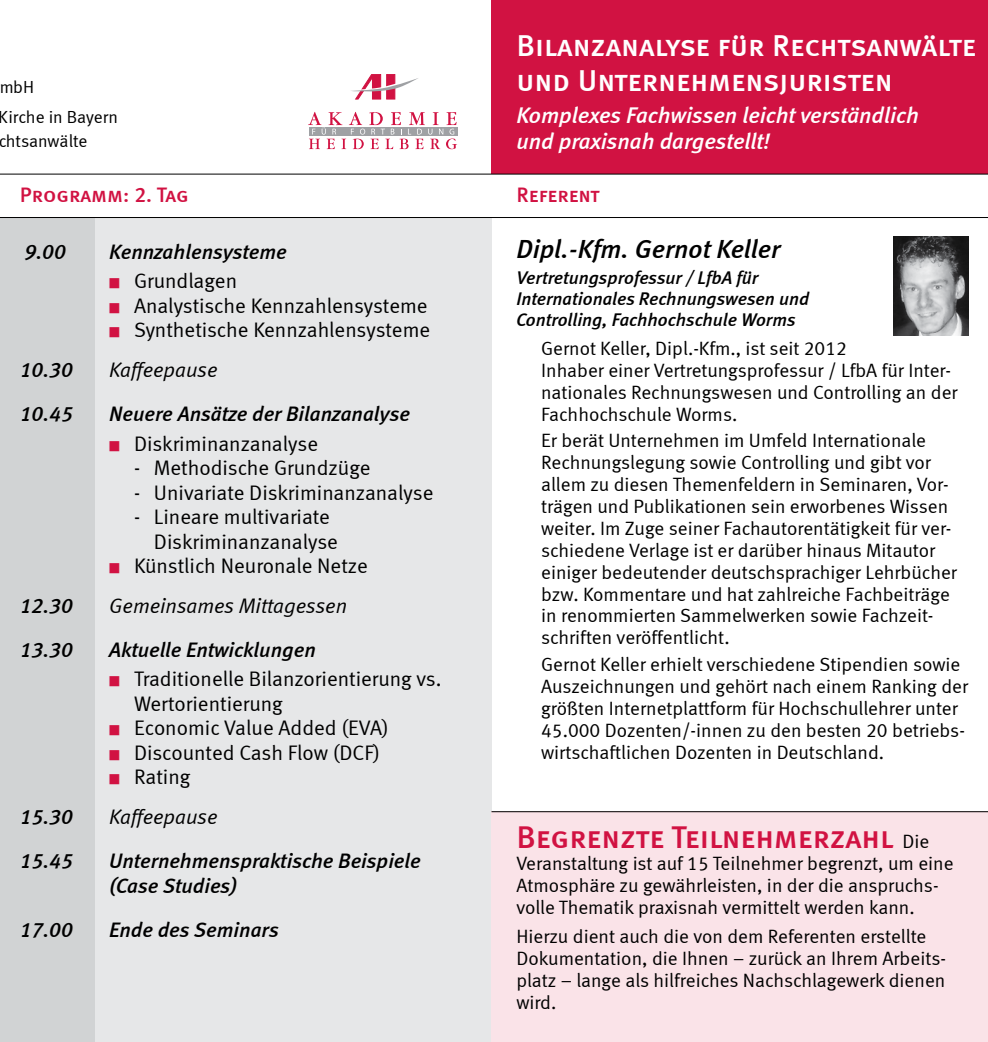
<style>
.page{position:relative;width:988px;height:1042px;background:#fff}
.page>*{position:absolute;margin:0;border:0;box-sizing:border-box;transform-origin:0 0}
.t1{font:31.5px "Meta Medium LF Caps";color:#d11242}
.t2{font:30.28px/35px "Meta Medium LF Caps";color:#fff}
.t3{font:italic 26.25px "Meta Medium LF";color:#000}
.t4{font:italic 22.75px/26.2px "Meta Medium LF";color:#fff}
.t5{font:21px/24.5px "Meta Normal";color:#000}
.t6{font:italic 21px/24.5px "Meta Medium LF";color:#000}
.t7{font:italic 21px "Meta Normal LF";color:#000}
.t8{font:21px "Meta Medium LF Caps";color:#d11242}
.t9{font:19.25px/21.9px "Meta Normal LF";color:#000}
.t10{font:italic 18.38px/21px "Meta Medium LF";color:#000}
.t11{font:17.5px/29.4px "Meta Normal LF";color:#000}
.s1{color:#d11242}
.s2{font-family:"Meta Normal LF";font-size:19.25px;color:#000}
</style>
<div class="page">
<div style="left:491px;top:0;width:496px;height:174px;background:#d11242"></div>
<svg style="left:351px;top:74px;width:67px;height:25px"></svg>
<svg style="left:308px;top:112px;width:149px;height:37px"></svg>
<div style="left:0;top:217px;width:491px;height:825px;background:#e6e7e8"></div>
<div style="left:0;top:217px;width:94px;height:825px;background:#d1d3d4"></div>
<img style="left:893px;top:237px;width:74px;height:99px">
<hr style="left:0;top:174px;width:987px;height:1px;background:#000">
<hr style="left:0;top:217px;width:987px;height:1px;background:#000">
<div style="left:491px;top:811px;width:496px;height:231px;background:#fae3e8"></div>
<hr style="left:491px;top:811px;width:496px;height:1px;background:#000">
<p class="t11" style="left:-1px;top:72px;width:121px">mbH<br>Kirche in Bayern</p>
<p class="t11" style="left:-2px;top:126px;width:91px">chtsanwälte</p>
<h2 class="t2" style="left:516px;top:28px;width:461px">Bilanzanalyse für Rechtsanwälte und Unternehmensjuristen</h2>
<p class="t4" style="left:516px;top:101px;width:404px">Komplexes Fachwissen leicht verständlich und praxisnah dargestellt!</p>
<p class="t8" style="left:20px;top:182px;width:170px">Programm: 2. Tag</p>
<p class="t8" style="left:516px;top:182px;width:85px">Referent</p>
<p class="t6" style="left:25px;top:239px;width:43px">9.00</p>
<p class="t6" style="left:109px;top:239px;width:179px">Kennzahlensysteme</p>
<p class="t5" style="left:109px;top:269px;width:129px"><span class="s1">■</span> Grundlagen</p>
<p class="t5" style="left:109px;top:293px;width:320px"><span class="s1">■</span> Analystische Kennzahlensysteme</p>
<p class="t5" style="left:109px;top:318px;width:322px"><span class="s1">■</span> Synthetische Kennzahlensysteme</p>
<p class="t6" style="left:20px;top:357px;width:54px">10.30</p>
<p class="t7" style="left:109px;top:357px;width:110px">Kaffeepause</p>
<p class="t6" style="left:20px;top:401px;width:54px">10.45</p>
<p class="t6" style="left:109px;top:401px;width:302px">Neuere Ansätze der Bilanzanalyse</p>
<p class="t5" style="left:109px;top:431px;width:210px"><span class="s1">■</span> Diskriminanzanalyse</p>
<p class="t5" style="left:134px;top:455px;width:238px">- Methodische Grundzüge</p>
<p class="t5" style="left:134px;top:480px;width:301px">- Univariate Diskriminanzanalyse</p>
<p class="t5" style="left:154px;top:504px;width:185px;text-indent:-20px">- Lineare multivariate<br>Diskriminanzanalyse</p>
<p class="t5" style="left:109px;top:553px;width:260px"><span class="s1">■</span> Künstlich Neuronale Netze</p>
<p class="t6" style="left:20px;top:593px;width:54px">12.30</p>
<p class="t7" style="left:109px;top:593px;width:239px">Gemeinsames Mittagessen</p>
<p class="t6" style="left:20px;top:637px;width:54px">13.30</p>
<p class="t6" style="left:109px;top:637px;width:208px">Aktuelle Entwicklungen</p>
<p class="t5" style="left:134px;top:666px;width:309px;text-indent:-25px"><span class="s1">■</span> Traditionelle Bilanzorientierung vs.<br>Wertorientierung</p>
<p class="t5" style="left:109px;top:715px;width:281px"><span class="s1">■</span> Economic Value Added (EVA)</p>
<p class="t5" style="left:109px;top:740px;width:272px"><span class="s1">■</span> Discounted Cash Flow (DCF)</p>
<p class="t5" style="left:109px;top:764px;width:83px"><span class="s1">■</span> Rating</p>
<p class="t6" style="left:20px;top:804px;width:54px">15.30</p>
<p class="t7" style="left:109px;top:804px;width:110px">Kaffeepause</p>
<p class="t6" style="left:20px;top:848px;width:54px">15.45</p>
<p class="t6" style="left:109px;top:848px;width:313px">Unternehmenspraktische Beispiele (Case Studies)</p>
<p class="t6" style="left:20px;top:917px;width:54px">17.00</p>
<p class="t6" style="left:109px;top:917px;width:171px">Ende des Seminars</p>
<h3 class="t3" style="left:516px;top:233px;width:265px">Dipl.-Kfm. Gernot Keller</h3>
<p class="t10" style="left:516px;top:266px;width:294px">Vertretungsprofessur / LfbA für<br>Internationales Rechnungswesen und<br>Controlling, Fachhochschule Worms</p>
<p class="t9" style="left:541px;top:337px;width:418px">Gernot Keller, Dipl.-Kfm., ist seit 2012<br>Inhaber einer Vertretungsprofessur / LfbA für Inter&shy;nationales Rechnungswesen und Controlling an der Fachhochschule Worms.</p>
<p class="t9" style="left:541px;top:429px;width:417px">Er berät Unternehmen im Umfeld Internationale Rechnungslegung sowie Controlling und gibt vor allem zu diesen Themenfeldern in Seminaren, Vor&shy;trägen und Publikationen sein erworbenes Wissen weiter. Im Zuge seiner Fachautorentätigkeit für ver&shy;schiedene Verlage ist er darüber hinaus Mitautor einiger bedeutender deutschsprachiger Lehrbücher bzw. Kommentare und hat zahlreiche Fachbeiträge in renommierten Sammelwerken sowie Fachzeit&shy;schriften veröffentlicht.</p>
<p class="t9" style="left:541px;top:653px;width:428px">Gernot Keller erhielt verschiedene Stipendien sowie Auszeichnungen und gehört nach einem Ranking der größten Internetplattform für Hochschullehrer unter 45.000 Dozenten/-innen zu den besten 20 betriebs&shy;wirtschaftlichen Dozenten in Deutschland.</p>
<h1 class="t1" style="left:516px;top:819px;width:414px">Begrenzte Teilnehmerzahl <span class="s2">Die</span></h1>
<p class="t9" style="left:516px;top:852px;width:438px">Veranstaltung ist auf 15 Teilnehmer begrenzt, um eine<br>Atmosphäre zu gewährleisten, in der die anspruchs&shy;volle Thematik praxisnah vermittelt werden kann.</p>
<p class="t9" style="left:516px;top:925px;width:431px">Hierzu dient auch die von dem Referenten erstellte Dokumentation, die Ihnen – zurück an Ihrem Arbeits&shy;platz – lange als hilfreiches Nachschlagewerk dienen wird.</p>
</div>
